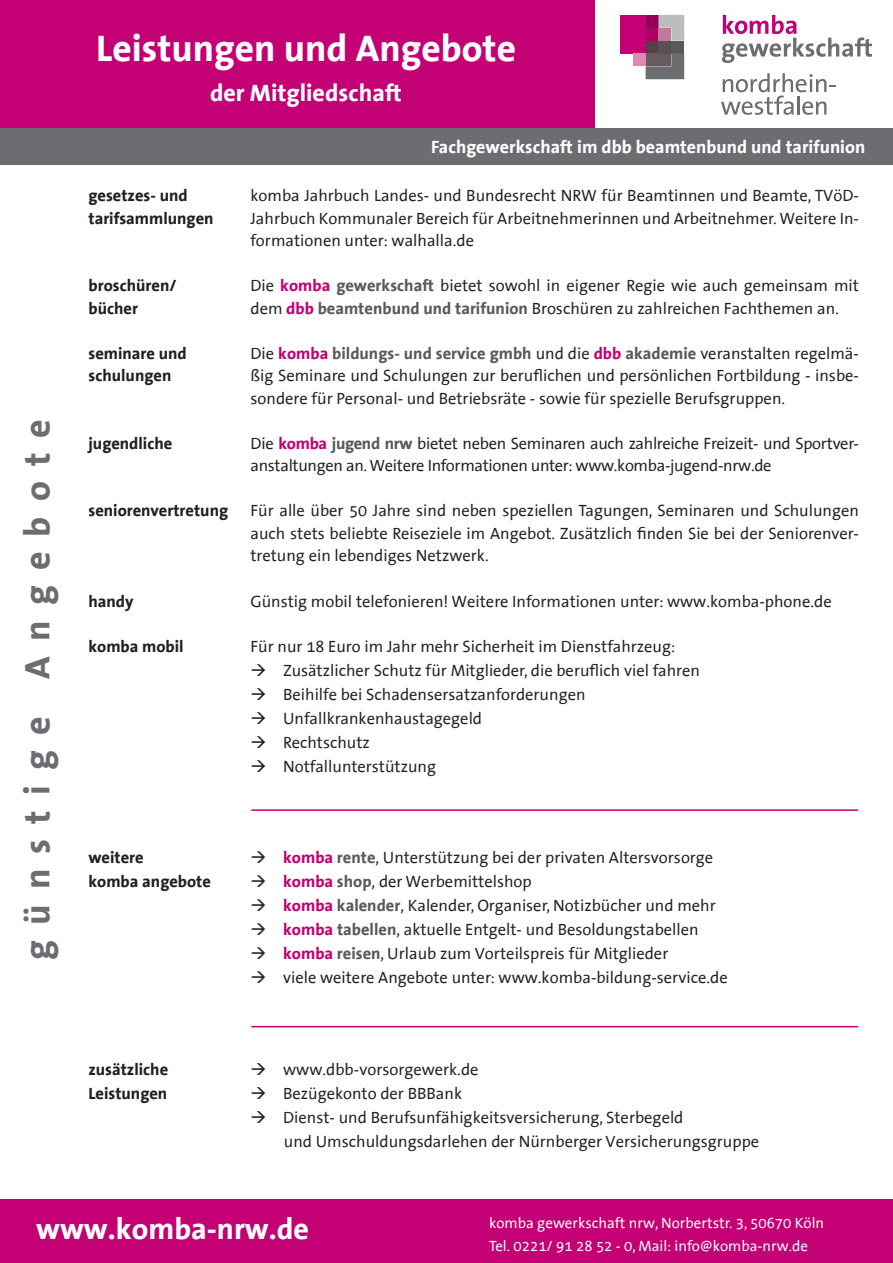
<style>
.page{position:relative;width:893px;height:1263px;background:#fff}
.page>*{position:absolute;margin:0;border:0;box-sizing:border-box;transform-origin:0 0}
.Absatzformat_1{font:700 37.5px "The Sans Office";color:#fff}
.t1{font:700 36px "The Sans Office";letter-spacing:.42em;color:#6c6d70}
.t2{font:700 30px "The Sans Office";color:#fff}
.Absatzformat_1-2{font:700 24px "The Sans Office";color:#fff}
.Absatzformat_1-3{font:700 18px "The Sans Office";color:#fff}
.t3{font:16.5px/22.5px "The Sans Office";color:#231f20}
.t4{font:700 16.5px "The Sans Office";color:#231f20}
.t5{font:16.5px/22.5px "The Sans Office";letter-spacing:-.02em;color:#231f20}
.t6{font:700 16.5px "The Sans Office";color:#5a5a5d}
.t7{font:15px "The Sans Office";color:#fff}
.s1{font-weight:700;color:#c30175}
.s2{font-weight:700;color:#5a5a5d}
.s3{font-weight:400;color:#231f20}
.s4{color:#c30175}
</style>
<div class="page">
<hr style="left:251px;top:809px;width:607px;height:2px;background:#c30175">
<hr style="left:251px;top:1026px;width:607px;height:1px;background:#c30175">
<div style="left:0;top:1200px;width:893px;height:63px;background:#c30175"></div>
<div style="left:0;top:0;width:595px;height:133px;background:#c30175"></div>
<svg style="left:722px;top:15px;width:150px;height:48px"></svg>
<svg style="left:721px;top:73px;width:115px;height:42px"></svg>
<div style="left:620px;top:15px;width:26px;height:38px;background:#c30175"></div>
<div style="left:646px;top:15px;width:12px;height:13px;background:#970059"></div>
<div style="left:646px;top:28px;width:12px;height:13px;background:#ac0167"></div>
<div style="left:646px;top:41px;width:12px;height:12px;background:#573e4b"></div>
<svg style="left:658px;top:15px;width:26px;height:26px"></svg>
<div style="left:658px;top:41px;width:13px;height:12px;background:#5c5056"></div>
<div style="left:671px;top:41px;width:13px;height:12px;background:#5a5a5d"></div>
<svg style="left:646px;top:53px;width:38px;height:26px"></svg>
<div style="left:633px;top:53px;width:13px;height:13px;background:#dc8bb0"></div>
<div style="left:0;top:129px;width:893px;height:36px;background:#6c6d70"></div>
<p class="Absatzformat_1" style="left:96px;top:28px;width:421px">Leistungen und Angebote</p>
<p class="Absatzformat_1-2" style="left:210px;top:81px;width:193px">der Mitgliedschaft</p>
<p class="t1" style="left:18px;top:960px;width:543px;rotate:-90deg">günstige Angebote</p>
<p class="Absatzformat_1-3" style="left:431px;top:138px;width:436px">Fachgewerkschaft im dbb beamtenbund und tarifunion</p>
<p class="t4" style="left:88px;top:187px;width:101px">gesetzes- und</p>
<p class="t3" style="left:250px;top:185px;width:610px">komba Jahrbuch Landes- und Bundesrecht NRW für Beamtinnen und Beamte, TVöD-</p>
<p class="t4" style="left:88px;top:210px;width:127px">tarifsammlungen</p>
<p class="t3" style="left:250px;top:208px;width:610px">Jahrbuch Kommunaler Bereich für Arbeitnehmerinnen und Arbeitnehmer. Weitere In&shy;formationen unter: walhalla.de</p>
<p class="t4" style="left:88px;top:277px;width:89px">broschüren/</p>
<p class="t3" style="left:250px;top:275px;width:610px">Die <span class="s1">komba</span> <span class="s2">gewerkschaft</span> bietet sowohl in eigener Regie wie auch gemeinsam mit</p>
<p class="t4" style="left:88px;top:300px;width:51px">bücher</p>
<p class="t3" style="left:251px;top:298px;width:590px">dem <span class="s1">dbb</span> <span class="s2">beamtenbund und tarifunion</span> Broschüren zu zahlreichen Fachthemen an.</p>
<p class="t4" style="left:88px;top:345px;width:100px">seminare und</p>
<p class="t6" style="left:250px;top:345px;width:610px"><span class="s3">Die</span> <span class="s4">komba</span> bildungs- und service gmbh <span class="s3">und die</span> <span class="s4">dbb</span> akademie <span class="s3">veranstalten regelmä-</span></p>
<p class="t4" style="left:88px;top:367px;width:84px">schulungen</p>
<p class="t3" style="left:250px;top:365px;width:610px">ßig Seminare und Schulungen zur beruflichen und persönlichen Fortbildung - insbe&shy;sondere für Personal- und Betriebsräte - sowie für spezielle Berufsgruppen.</p>
<p class="t4" style="left:88px;top:435px;width:85px">jugendliche</p>
<p class="t5" style="left:250px;top:433px;width:610px">Die <span class="s1">komba</span> <span class="s2">jugend nrw</span> bietet neben Seminaren auch zahlreiche Freizeit- und Sportver&shy;anstaltungen an. Weitere Informationen unter: www.komba-jugend-nrw.de</p>
<p class="t4" style="left:88px;top:502px;width:141px">seniorenvertretung</p>
<p class="t3" style="left:250px;top:500px;width:610px;text-align:justify">Für alle über 50 Jahre sind neben speziellen Tagungen, Seminaren und Schulungen auch stets beliebte Reiseziele im Angebot. Zusätzlich finden Sie bei der Seniorenver&shy;tretung ein lebendiges Netzwerk.</p>
<p class="t4" style="left:88px;top:592px;width:47px">handy</p>
<p class="t3" style="left:250px;top:590px;width:583px">Günstig mobil telefonieren! Weitere Informationen unter: www.komba-phone.de</p>
<p class="t4" style="left:88px;top:637px;width:97px">komba mobil</p>
<p class="t3" style="left:250px;top:635px;width:426px">Für nur 18 Euro im Jahr mehr Sicherheit im Dienstfahrzeug:</p>
<p class="t3" style="left:250px;top:659px;width:451px">→ Zusätzlicher Schutz für Mitglieder, die beruflich viel fahren</p>
<p class="t3" style="left:250px;top:683px;width:337px">→ Beihilfe bei Schadensersatzanforderungen</p>
<p class="t3" style="left:250px;top:707px;width:233px">→ Unfallkrankenhaustagegeld</p>
<p class="t3" style="left:250px;top:731px;width:121px">→ Rechtschutz</p>
<p class="t3" style="left:250px;top:755px;width:187px">→ Notfallunterstützung</p>
<p class="t4" style="left:88px;top:849px;width:57px">weitere</p>
<p class="t3" style="left:250px;top:847px;width:464px">→ <span class="s1">komba</span> <span class="s2">rente</span>, Unterstützung bei der privaten Altersvorsorge</p>
<p class="t4" style="left:88px;top:873px;width:124px">komba angebote</p>
<p class="t3" style="left:250px;top:871px;width:283px">→ <span class="s1">komba</span> <span class="s2">shop</span>, der Werbemittelshop</p>
<p class="t3" style="left:250px;top:895px;width:467px">→ <span class="s1">komba</span> <span class="s2">kalender</span>, Kalender, Organiser, Notizbücher und mehr</p>
<p class="t3" style="left:250px;top:919px;width:450px">→ <span class="s1">komba</span> <span class="s2">tabellen</span>, aktuelle Entgelt- und Besoldungstabellen</p>
<p class="t3" style="left:250px;top:943px;width:419px">→ <span class="s1">komba</span> <span class="s2">reisen</span>, Urlaub zum Vorteilspreis für Mitglieder</p>
<p class="t3" style="left:250px;top:967px;width:479px">→ viele weitere Angebote unter: www.komba-bildung-service.de</p>
<p class="t4" style="left:88px;top:1060px;width:81px">zusätzliche</p>
<p class="t3" style="left:250px;top:1058px;width:230px">→ www.dbb-vorsorgewerk.de</p>
<p class="t4" style="left:88px;top:1084px;width:80px">Leistungen</p>
<p class="t3" style="left:250px;top:1082px;width:213px">→ Bezügekonto der BBBank</p>
<p class="t3" style="left:250px;top:1106px;width:434px">→ Dienst- und Berufsunfähigkeitsversicherung, Sterbegeld</p>
<p class="t3" style="left:284px;top:1130px;width:477px">und Umschuldungsdarlehen der Nürnberger Versicherungsgruppe</p>
<p class="t2" style="left:36px;top:1213px;width:274px">www.komba-nrw.de</p>
<p class="t7" style="left:489px;top:1215px;width:337px">komba gewerkschaft nrw, Norbertstr. 3, 50670 Köln</p>
<p class="t7" style="left:489px;top:1239px;width:320px">Tel. 0221/ 91 28 52 - 0, Mail: info@komba-nrw.de</p>
</div>
